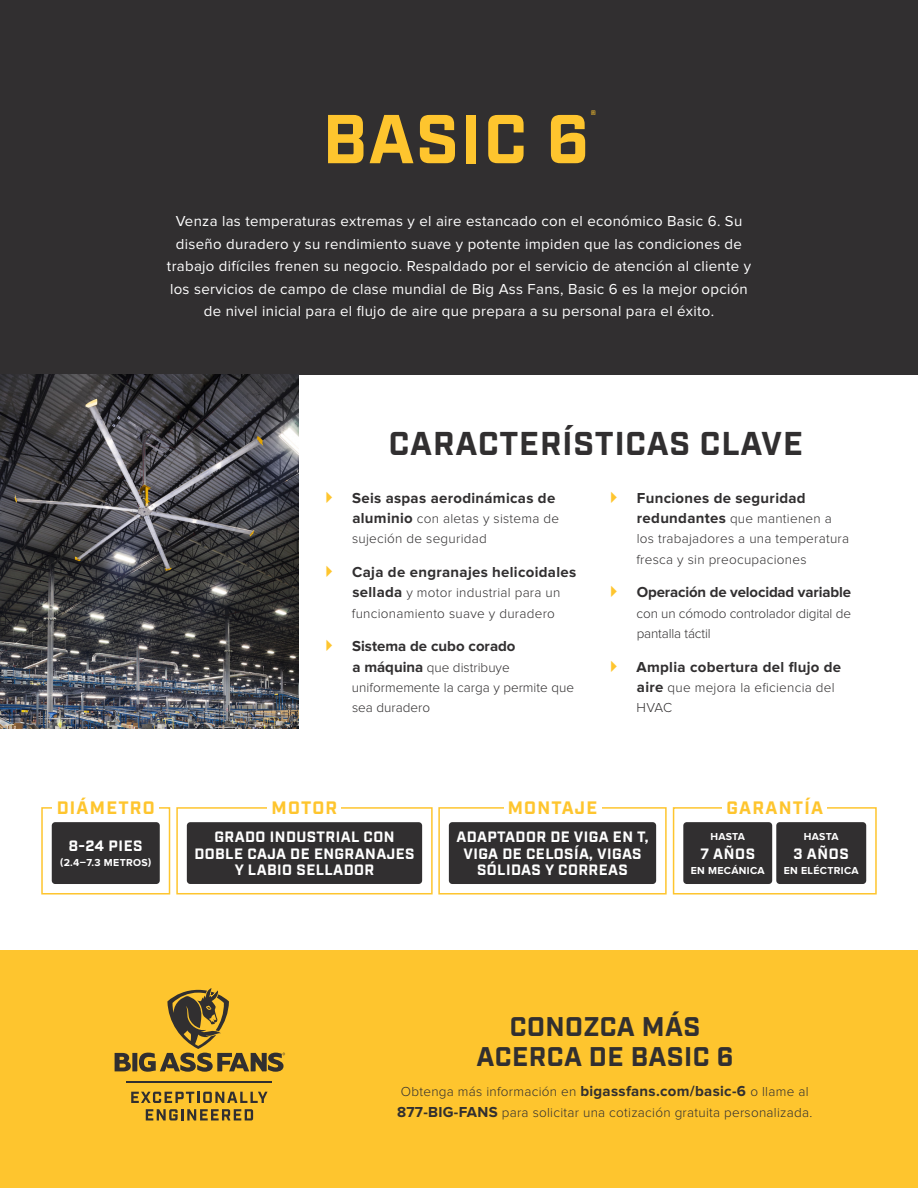
<style>
.page{position:relative;width:918px;height:1188px;background:#fff}
.page>*{position:absolute;margin:0;border:0;box-sizing:border-box;transform-origin:0 0}
.H2_RP{font:700 69px "Industry";letter-spacing:.025em;color:#fec52e}
.H3_RP{font:700 33px "Industry";letter-spacing:.03em;color:#312f30}
.H4_RP{font:700 27px/30px "Industry";letter-spacing:.02em;color:#312f30;text-align:center}
.t1{font:700 18px "Industry";letter-spacing:.07em;color:#fec52e}
.Intro_body_RP{font:15px/22.5px "Proxima Nova";letter-spacing:.02em;color:#fff;text-align:center}
.Key_Feature_Lockup{font:700 15px/16.5px "Industry";letter-spacing:.03em;color:#fff;text-align:center}
.t2{font:700 15px "Proxima Nova";letter-spacing:.02em;color:#312f30}
.t3{font:700 15px "Proxima Nova";letter-spacing:-.01em;color:#312f30}
.t4{font:700 15px "Proxima Nova";color:#312f30}
.Cutsheet_Front_body{font:300 13.5px/20.2px "Proxima Nova";letter-spacing:.02em;color:#312f30}
.Cutsheet_Front_body-2{font:300 13.5px/20.2px "Proxima Nova";color:#312f30}
.Cutsheet_Front_body-3{font:300 13.5px/20.2px "Proxima Nova";letter-spacing:-.01em;color:#312f30}
.H2_RP-2{font:700 12.3px "Industry";color:#fec52e}
.Key_Feature_Lockup_S{font:700 10.5px "Proxima Nova";letter-spacing:.03em;color:#fff}
.s1{font-weight:700;font-size:15px}
</style>
<div class="page">
<div style="left:0;top:0;width:918px;height:375px;background:#312f30"></div>
<div style="left:0;top:949px;width:918px;height:239px;background:#fec52e"></div>
<img style="left:0;top:375px;width:298px;height:354px">
<svg style="left:115px;top:988px;width:170px;height:84px"></svg>
<hr style="left:127px;top:1081px;width:145px;height:1px;background:#312f30">
<svg style="left:131px;top:1092px;width:137px;height:11px"></svg>
<svg style="left:146px;top:1109px;width:107px;height:11px"></svg>
<div style="left:52px;top:822px;width:108px;height:62px;background:#312f30;border-radius:3px"></div>
<div style="left:41px;top:807px;width:129px;height:88px;border:2px solid #fec52e"></div>
<div style="left:53px;top:800px;width:106px;height:14px;background:#fff"></div>
<div style="left:187px;top:822px;width:235px;height:62px;background:#312f30;border-radius:3px"></div>
<div style="left:176px;top:807px;width:257px;height:87px;border:2px solid #fec52e"></div>
<div style="left:268px;top:800px;width:73px;height:14px;background:#fff"></div>
<div style="left:683px;top:822px;width:89px;height:62px;background:#312f30;border-radius:3px"></div>
<div style="left:776px;top:822px;width:90px;height:62px;background:#312f30;border-radius:3px"></div>
<div style="left:673px;top:807px;width:204px;height:88px;border:2px solid #fec52e"></div>
<div style="left:723px;top:800px;width:104px;height:14px;background:#fff"></div>
<div style="left:449px;top:822px;width:207px;height:62px;background:#312f30;border-radius:3px"></div>
<div style="left:438px;top:807px;width:229px;height:88px;border:2px solid #fec52e"></div>
<div style="left:504px;top:800px;width:97px;height:14px;background:#fff"></div>
<p class="H2_RP-2" style="left:591px;top:107px;width:7px">®</p>
<p class="H2_RP" style="left:323px;top:98px;width:268px">BASIC 6</p>
<p class="Intro_body_RP" style="left:167px;top:210px;width:586px">Venza las temperaturas extremas y el aire estancado con el económico Basic 6. Su diseño duradero y su rendimiento suave y potente impiden que las condiciones de trabajo difíciles frenen su negocio. Respaldado por el servicio de atención al cliente y los servicios de campo de clase mundial de Big Ass Fans, Basic 6 es la mejor opción de nivel inicial para el flujo de aire que prepara a su personal para el éxito.</p>
<p class="t1" style="left:57px;top:797px;width:100px">DIÁMETRO</p>
<p class="Key_Feature_Lockup" style="left:69px;top:838px;width:75px">8-24 PIES</p>
<p class="Key_Feature_Lockup_S" style="left:60px;top:857px;width:93px">(2.4–7.3 METROS)</p>
<p class="H3_RP" style="left:389px;top:424px;width:416px">CARACTERÍSTICAS CLAVE</p>
<p class="t2" style="left:352px;top:489px;width:205px">Seis aspas aerodinámicas de</p>
<p class="Cutsheet_Front_body" style="left:352px;top:509px;width:209px"><span class="s1">aluminio</span> con aletas y sistema de sujeción de seguridad</p>
<p class="t2" style="left:352px;top:563px;width:226px">Caja de engranajes helicoidales</p>
<p class="Cutsheet_Front_body" style="left:352px;top:583px;width:210px"><span class="s1">sellada</span> y motor industrial para un funcionamiento suave y duradero</p>
<p class="t4" style="left:352px;top:638px;width:165px">Sistema de cubo corado</p>
<p class="Cutsheet_Front_body-2" style="left:352px;top:657px;width:224px"><span class="s1">a máquina</span> que distribuye uniformemente la carga y permite que sea duradero</p>
<p class="t1" style="left:272px;top:797px;width:67px">MOTOR</p>
<p class="t1" style="left:508px;top:797px;width:91px">MONTAJE</p>
<p class="t2" style="left:637px;top:489px;width:170px">Funciones de seguridad</p>
<p class="Cutsheet_Front_body" style="left:636px;top:509px;width:214px"><span class="s1">redundantes</span> que mantienen a los trabajadores a una temperatura fresca y sin preocupaciones</p>
<p class="t3" style="left:637px;top:584px;width:216px">Operación de velocidad variable</p>
<p class="Cutsheet_Front_body-3" style="left:637px;top:603px;width:216px">con un cómodo controlador digital de pantalla táctil</p>
<p class="t2" style="left:637px;top:658px;width:206px">Amplia cobertura del flujo de</p>
<p class="Cutsheet_Front_body" style="left:637px;top:677px;width:200px"><span class="s1">aire</span> que mejora la eficiencia del<br>HVAC</p>
<p class="t1" style="left:727px;top:797px;width:98px">GARANTÍA</p>
<p class="Key_Feature_Lockup" style="left:194px;top:829px;width:222px">GRADO INDUSTRIAL CON<br>DOBLE CAJA DE ENGRANAJES<br>Y LABIO SELLADOR</p>
<p class="Key_Feature_Lockup" style="left:456px;top:829px;width:194px">ADAPTADOR DE VIGA EN T,<br>VIGA DE CELOSÍA, VIGAS<br>SÓLIDAS Y CORREAS</p>
<p class="Key_Feature_Lockup_S" style="left:710px;top:831px;width:36px">HASTA</p>
<p class="Key_Feature_Lockup" style="left:700px;top:846px;width:56px">7 AÑOS</p>
<p class="Key_Feature_Lockup_S" style="left:691px;top:865px;width:75px">EN MECÁNICA</p>
<p class="Key_Feature_Lockup_S" style="left:804px;top:831px;width:36px">HASTA</p>
<p class="Key_Feature_Lockup" style="left:794px;top:846px;width:57px">3 AÑOS</p>
<p class="Key_Feature_Lockup_S" style="left:784px;top:865px;width:76px">EN ELÉCTRICA</p>
<p class="H4_RP" style="left:477px;top:1013px;width:258px">CONOZCA MÁS<br>ACERCA DE BASIC 6</p>
<p class="Cutsheet_Front_body" style="left:397px;top:1081px;width:417px;line-height:21px">Obtenga más información en <span class="s1">bigassfans.com/basic-6</span> o llame al<br><span class="s1">877-BIG-FANS</span> para solicitar una cotización gratuita personalizada.</p>
</div>
